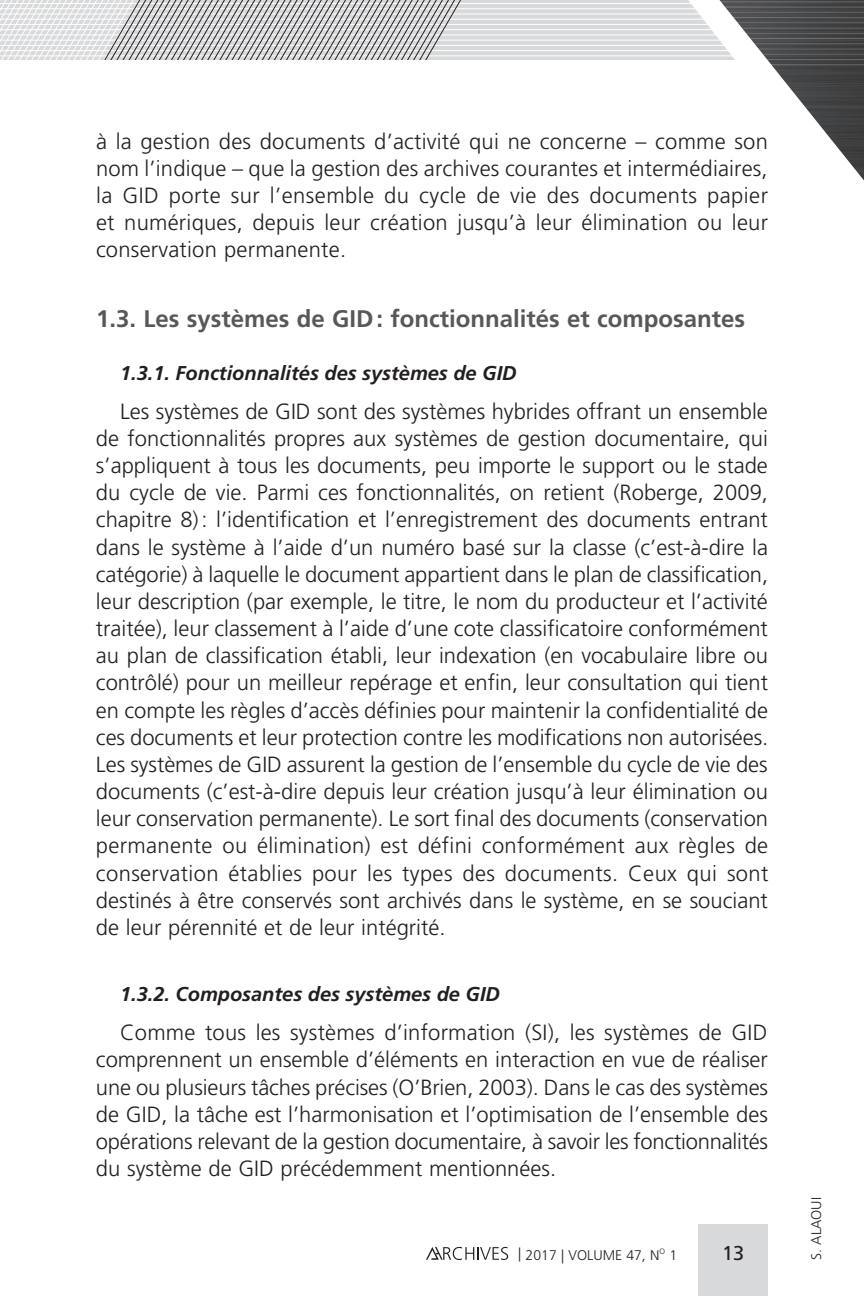
<style>
.page{position:relative;width:864px;height:1296px;background:#fff}
.page>*{position:absolute;margin:0;border:0;box-sizing:border-box;transform-origin:0 0}
.t1{font:700 24px "Frutiger LT Std";color:#57585a}
.t2{font:300 22px/27.2px "Frutiger LT Std";color:#231f20;text-align:justify}
.t3{font:italic 700 20px "Frutiger LT Std";color:#231f20}
.t4{font:20px "Frutiger LT Std";color:#231f20}
.t5{font:300 14px "Frutiger LT Std";color:#231f20}
.t6{font:300 7.8px "Frutiger LT Std";color:#231f20}
.s1{font-size:14px}
</style>
<div class="page">
<svg style="left:212px;top:0;width:257px;height:60px;background:#bebebf"></svg>
<svg style="left:469px;top:0;width:189px;height:59px"></svg>
<hr style="left:469px;top:1px;width:395px;height:1px;background:#fff">
<hr style="left:469px;top:7px;width:395px;height:1px;background:#fff">
<hr style="left:469px;top:12px;width:395px;height:1px;background:#fff">
<hr style="left:469px;top:17px;width:395px;height:1px;background:#fff">
<hr style="left:469px;top:22px;width:395px;height:1px;background:#fff">
<hr style="left:469px;top:28px;width:395px;height:1px;background:#fff">
<hr style="left:469px;top:33px;width:395px;height:1px;background:#fff">
<hr style="left:469px;top:38px;width:395px;height:1px;background:#fff">
<hr style="left:469px;top:43px;width:395px;height:1px;background:#fff">
<hr style="left:469px;top:49px;width:395px;height:1px;background:#fff">
<hr style="left:469px;top:54px;width:395px;height:1px;background:#fff">
<svg style="left:658px;top:0;width:206px;height:181px"></svg>
<div style="left:698px;top:1224px;width:70px;height:72px;background:#d8d9db"></div>
<svg style="left:426px;top:1247px;width:82px;height:13px"></svg>
<svg style="left:0;top:0;width:212px;height:60px"></svg>
<p class="t2" style="left:96px;top:128px;width:674px">à la gestion des documents d’activité qui ne concerne – comme son nom l’indique – que la gestion des archives courantes et intermédiaires, la GID porte sur l’ensemble du cycle de vie des documents papier et numériques, depuis leur création jusqu’à leur élimination ou leur conservation permanente.</p>
<p class="t1" style="left:96px;top:305px;width:651px">1.3. Les systèmes de GID: fonctionnalités et composantes</p>
<p class="t3" style="left:120px;top:361px;width:398px">1.3.1. Fonctionnalités des systèmes de GID</p>
<p class="t2" style="left:96px;top:398px;width:674px;text-indent:24px">Les systèmes de GID sont des systèmes hybrides offrant un ensemble de fonctionnalités propres aux systèmes de gestion documentaire, qui s’appliquent à tous les documents, peu importe le support ou le stade du cycle de vie. Parmi ces fonctionnalités, on retient (Roberge, 2009, chapitre 8): l’identification et l’enregistrement des documents entrant dans le système à l’aide d’un numéro basé sur la classe (c’est-à-dire la catégorie) à laquelle le document appartient dans le plan de classification, leur description (par exemple, le titre, le nom du producteur et l’activité traitée), leur classement à l’aide d’une cote classificatoire conformément au plan de classification établi, leur indexation (en vocabulaire libre ou contrôlé) pour un meilleur repérage et enfin, leur consultation qui tient en compte les règles d’accès définies pour maintenir la confidentialité de ces documents et leur protection contre les modifications non autorisées.<br>Les systèmes de GID assurent la gestion de l’ensemble du cycle de vie des documents (c’est-à-dire depuis leur création jusqu’à leur élimination ou leur conservation permanente). Le sort final des documents (conservation permanente ou élimination) est défini conformément aux règles de conservation établies pour les types des documents. Ceux qui sont destinés à être conservés sont archivés dans le système, en se souciant de leur pérennité et de leur intégrité.</p>
<p class="t3" style="left:120px;top:982px;width:382px">1.3.2. Composantes des systèmes de GID</p>
<p class="t2" style="left:96px;top:1019px;width:674px;text-indent:24px">Comme tous les systèmes d’information (SI), les systèmes de GID comprennent un ensemble d’éléments en interaction en vue de réaliser une ou plusieurs tâches précises (O’Brien, 2003). Dans le cas des systèmes de GID, la tâche est l’harmonisation et l’optimisation de l’ensemble des opérations relevant de la gestion documentaire, à savoir les fonctionnalités du système de GID précédemment mentionnées.</p>
<p class="t5" style="left:518px;top:1247px;width:143px">| 2017 | VOLUME 47, N</p>
<p class="t4" style="left:722px;top:1241px;width:24px">13</p>
<p class="t6" style="left:659px;top:1247px;width:19px">O <span class="s1">1</span></p>
<p class="t5" style="left:808px;top:1260px;width:64px;rotate:-90deg">S. ALAOUI</p>
</div>
